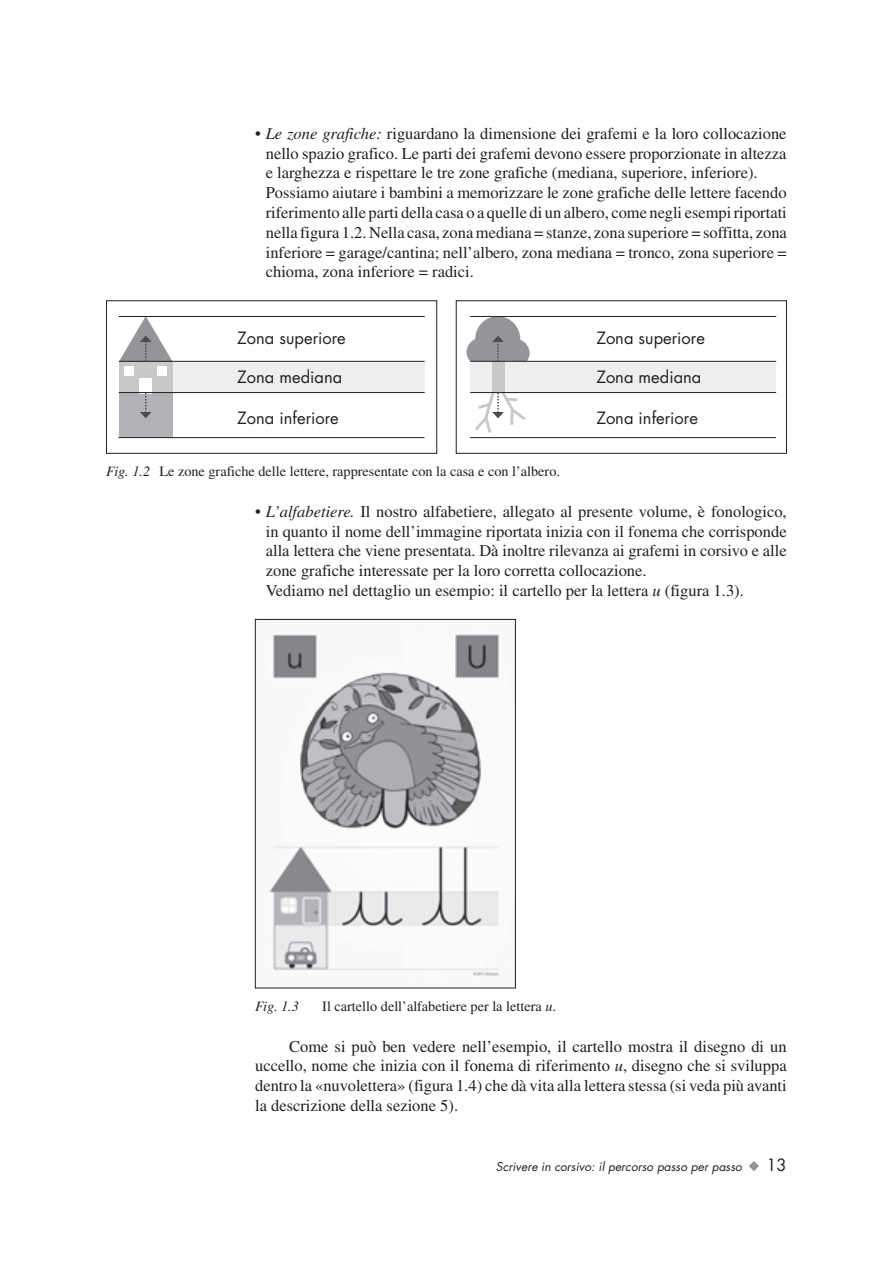
<style>
.page{position:relative;width:893px;height:1263px;background:#fff}
.page>*{position:absolute;margin:0;border:0;box-sizing:border-box;transform-origin:0 0}
.t1{font:16.5px/19.8px "Times LT Std";color:#231f20}
.t2{font:16.5px "Futura Std";color:#231f20}
.t3{font:14.25px "Times LT Std";color:#231f20}
.t4{font:italic 14.25px "Times LT Std";color:#231f20}
.t5{font:italic 12px "Futura Std";color:#231f20}
.s1{font-style:italic}
.s2{color:#939598}
.s3{font-style:normal;font-size:16.5px}
</style>
<div class="page">
<div style="left:106px;top:301px;width:331px;height:152px;border:1px solid #231f20"></div>
<div style="left:141px;top:361px;width:284px;height:31px;background:#eeeeef"></div>
<div style="left:119px;top:362px;width:54px;height:31px;background:#c7c8ca"></div>
<div style="left:119px;top:393px;width:54px;height:45px;background:#b2b3b7"></div>
<div style="left:139px;top:378px;width:13px;height:15px;background:#fff"></div>
<div style="left:125px;top:367px;width:9px;height:9px;background:#fff"></div>
<div style="left:157px;top:367px;width:10px;height:9px;background:#fff"></div>
<hr style="left:119px;top:316px;width:306px;height:1px;background:#231f20">
<hr style="left:119px;top:361px;width:306px;height:1px;background:#231f20">
<hr style="left:119px;top:392px;width:306px;height:1px;background:#231f20">
<hr style="left:119px;top:437px;width:305px;height:1px;background:#231f20">
<svg style="left:119px;top:317px;width:54px;height:45px"></svg>
<svg style="left:140px;top:393px;width:12px;height:25px"></svg>
<div style="left:470px;top:361px;width:306px;height:31px;background:#eeeeef"></div>
<div style="left:492px;top:362px;width:12px;height:31px;background:#c7c8ca"></div>
<hr style="left:470px;top:316px;width:306px;height:1px;background:#231f20">
<hr style="left:470px;top:361px;width:306px;height:1px;background:#231f20">
<hr style="left:470px;top:392px;width:306px;height:1px;background:#231f20">
<hr style="left:470px;top:437px;width:306px;height:1px;background:#231f20">
<svg style="left:466px;top:316px;width:64px;height:52px"></svg>
<svg style="left:475px;top:384px;width:51px;height:49px"></svg>
<div style="left:456px;top:301px;width:331px;height:152px;border:1px solid #231f20"></div>
<img style="left:269px;top:634px;width:231px;height:343px">
<div style="left:255px;top:619px;width:261px;height:369px;border:1px solid #231f20"></div>
<p class="t1" style="left:266px;top:125px;width:523px;text-indent:-11px">• <span class="s1">Le zone grafiche:</span> riguardano la dimensione dei grafemi e la loro collocazione nello spazio grafico. Le parti dei grafemi devono essere proporzionate in altezza e larghezza e rispettare le tre zone grafiche (mediana, superiore, inferiore).<br>Possiamo aiutare i bambini a memorizzare le zone grafiche delle lettere facendo riferimento alle parti della casa o a quelle di un albero, come negli esempi riportati nella figura 1.2. Nella casa, zona mediana = stanze, zona superiore = soffitta, zona inferiore = garage/cantina; nell’albero, zona mediana = tronco, zona superiore = chioma, zona inferiore = radici.</p>
<p class="t2" style="left:237px;top:331px;width:110px">Zona superiore</p>
<p class="t2" style="left:237px;top:369px;width:107px">Zona mediana</p>
<p class="t2" style="left:237px;top:410px;width:103px">Zona inferiore</p>
<p class="t2" style="left:596px;top:331px;width:110px">Zona superiore</p>
<p class="t2" style="left:596px;top:369px;width:107px">Zona mediana</p>
<p class="t2" style="left:596px;top:410px;width:103px">Zona inferiore</p>
<p class="t3" style="left:106px;top:466px;width:455px"><span class="s1">Fig. 1.2</span> Le zone grafiche delle lettere, rappresentate con la casa e con l’albero.</p>
<p class="t1" style="left:266px;top:503px;width:522px;text-indent:-11px">• <span class="s1">L’alfabetiere.</span> Il nostro alfabetiere, allegato al presente volume, è fonologico, in quanto il nome dell’immagine riportata inizia con il fonema che corrisponde alla lettera che viene presentata. Dà inoltre rilevanza ai grafemi in corsivo e alle zone grafiche interessate per la loro corretta collocazione.<br>Vediamo nel dettaglio un esempio: il cartello per la lettera <span class="s1">u</span> (figura 1.3).</p>
<p class="t4" style="left:255px;top:1000px;width:45px">Fig. 1.3</p>
<p class="t3" style="left:322px;top:1001px;width:235px">Il cartello dell’alfabetiere per la lettera <span class="s1">u</span>.</p>
<p class="t1" style="left:255px;top:1038px;width:533px;text-align:justify;text-indent:34px">Come si può ben vedere nell’esempio, il cartello mostra il disegno di un uccello, nome che inizia con il fonema di riferimento <span class="s1">u</span>, disegno che si sviluppa dentro la «nuvolettera» (figura 1.4) che dà vita alla lettera stessa (si veda più avanti la descrizione della sezione 5).</p>
<p class="t5" style="left:496px;top:1161px;width:292px">Scrivere in corsivo: il percorso passo per passo <span class="s2">◆</span> <span class="s3">13</span></p>
</div>
